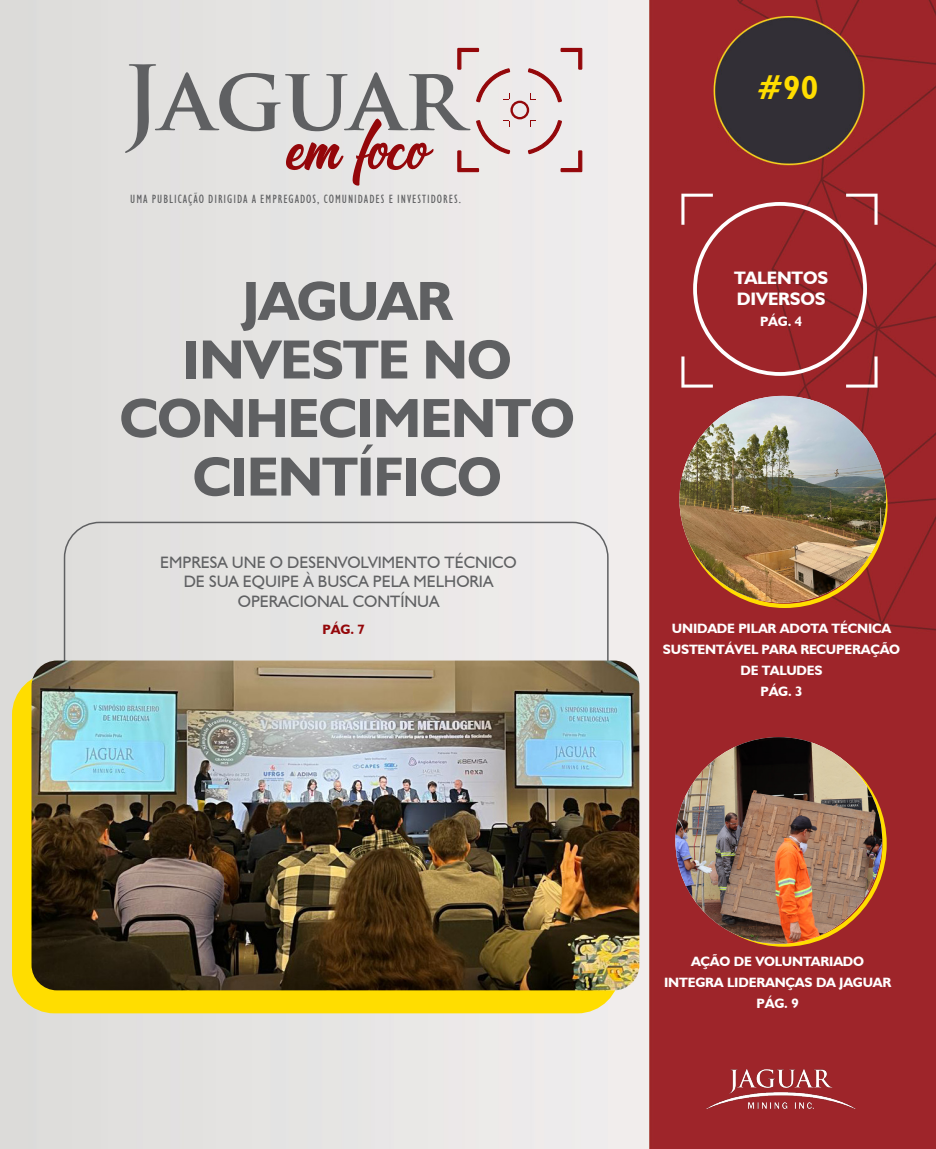
<style>
.page{position:relative;width:936px;height:1149px;background:#fff}
.page>*{position:absolute;margin:0;border:0;box-sizing:border-box;transform-origin:0 0}
.t1{font:700 55.5px/58.5px "Humanist 521 BT";letter-spacing:-.02em;color:#5f6062;text-align:center}
.t2{font:700 condensed 33px "Humanist 521 BT";color:#fd0}
.t3{font:700 18px/21px "Humanist 521 BT";letter-spacing:-.01em;color:#fff}
.t4{font:16.5px/19.8px "Humanist 521 BT";color:#5f6062;text-align:center}
.t5{font:700 13.5px/21px "Humanist 521 BT";letter-spacing:-.01em;color:#fff;text-align:center}
.t6{font:700 13.5px "Humanist 521 BT";color:#94070a}
.t7{font:condensed 12px "Humanist 521 BT";letter-spacing:.08em;color:#5f6062}
</style>
<div class="page">
<img style="left:0;top:0;width:935px;height:1148px">
<svg style="left:125px;top:48px;width:457px;height:137px;background:#d4caca"></svg>
<div style="left:12px;top:672px;width:608px;height:340px;border:26px solid #fd0;border-radius:30px"></div>
<div style="left:693px;top:202px;width:173px;height:174px;border:4px solid #fff;border-radius:50%"></div>
<svg style="left:846px;top:194px;width:31px;height:31px"></svg>
<svg style="left:846px;top:356px;width:31px;height:31px"></svg>
<svg style="left:681px;top:194px;width:31px;height:31px"></svg>
<svg style="left:681px;top:356px;width:31px;height:31px"></svg>
<img style="left:675px;top:736px;width:207px;height:207px;border-radius:103px">
<img style="left:679px;top:396px;width:207px;height:206px;border-radius:103px">
<img style="left:689px;top:1052px;width:183px;height:55px">
<img style="left:32px;top:660px;width:607px;height:330px">
<p class="t7" style="left:130px;top:192px;width:332px">UMA PUBLICAÇÃO DIRIGIDA A EMPREGADOS, COMUNIDADES E INVESTIDORES.</p>
<h1 class="t1" style="left:119px;top:270px;width:457px">JAGUAR<br>INVESTE NO<br>CONHECIMENTO<br>CIENTÍFICO</h1>
<p class="t4" style="left:160px;top:551px;width:358px">EMPRESA UNE O DESENVOLVIMENTO TÉCNICO<br>DE SUA EQUIPE À BUSCA PELA MELHORIA<br>OPERACIONAL CONTÍNUA</p>
<p class="t6" style="left:322px;top:620px;width:44px">PÁG. 7</p>
<h2 class="t2" style="left:757px;top:67px;width:62px">#90</h2>
<h3 class="t3" style="left:734px;top:267px;width:96px">TALENTOS<br>DIVERSOS</h3>
<p class="t5" style="left:760px;top:310px;width:44px">PÁG. 4</p>
<p class="t5" style="left:663px;top:617px;width:239px">UNIDADE PILAR ADOTA TÉCNICA<br>SUSTENTÁVEL PARA RECUPERAÇÃO<br>DE TALUDES<br>PÁG. 3</p>
<p class="t5" style="left:664px;top:950px;width:228px">AÇÃO DE VOLUNTARIADO<br>INTEGRA LIDERANÇAS DA JAGUAR<br>PÁG. 9</p>
</div>
